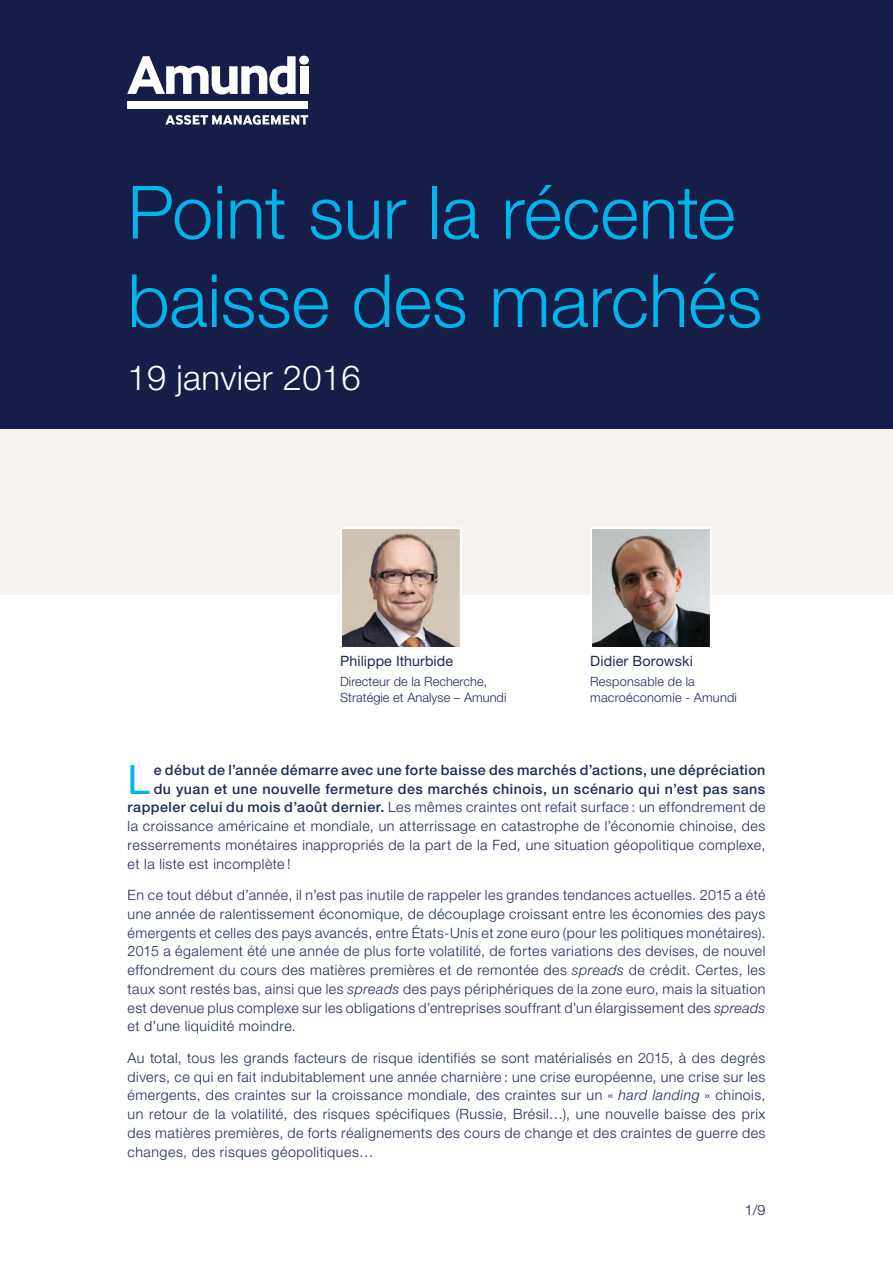
<style>
.page{position:relative;width:893px;height:1263px;background:#fff}
.page>*{position:absolute;margin:0;border:0;box-sizing:border-box;transform-origin:0 0}
.t1{font:300 73.5px/88.5px "Helvetica Neue LT Std";color:#00b5ec}
.t2{font:40.5px "Helvetica Neue LT Std";color:#00b5ec}
.t3{font:300 34.5px "Helvetica Neue LT Std";letter-spacing:.01em;color:#fff}
.t4{font:300 14.25px/18.8px "Helvetica Neue LT Std";letter-spacing:.035em;color:#1f2a5b;text-align:justify}
.t5{font:500 14.25px "Helvetica Neue LT Std";letter-spacing:.035em;color:#1f2a5b}
.t6{font:14.25px "Helvetica Neue LT Std";letter-spacing:.005em;color:#1f2a5b}
.t7{font:300 14.25px "Helvetica Neue LT Std";color:#151d48}
.t8{font:300 12.75px/15.8px "Helvetica Neue LT Std";letter-spacing:.005em;color:#1f2a5b}
.s1{font-weight:500}
.s2{font-style:italic}
</style>
<div class="page">
<div style="left:0;top:0;width:893px;height:432px;background:#151d48"></div>
<svg style="left:127px;top:56px;width:169px;height:39px"></svg>
<div style="left:299px;top:56px;width:10px;height:9px;background:#fff;border-radius:50%"></div>
<div style="left:300px;top:66px;width:8px;height:28px;background:#fff"></div>
<div style="left:128px;top:101px;width:180px;height:7px;background:#fff"></div>
<svg style="left:165px;top:115px;width:143px;height:10px"></svg>
<div style="left:0;top:429px;width:893px;height:166px;background:#f5f2f0"></div>
<img style="left:343px;top:530px;width:116px;height:116px">
<div style="left:340px;top:527px;width:122px;height:122px;border:2px solid #fff"></div>
<img style="left:593px;top:530px;width:116px;height:116px">
<div style="left:590px;top:527px;width:122px;height:122px;border:2px solid #fff"></div>
<h1 class="t1" style="left:128px;top:167px;width:636px">Point sur la récente baisse des marchés</h1>
<h3 class="t3" style="left:128px;top:356px;width:235px">19 janvier 2016</h3>
<p class="t6" style="left:340px;top:652px;width:114px">Philippe Ithurbide</p>
<p class="t8" style="left:340px;top:673px;width:168px">Directeur de la Recherche,<br>Stratégie et Analyse – Amundi</p>
<p class="t6" style="left:590px;top:652px;width:104px">Didier Borowski</p>
<p class="t8" style="left:590px;top:673px;width:148px">Responsable de la macroéconomie - Amundi</p>
<h2 class="t2" style="left:128px;top:755px;width:24px">L</h2>
<p class="t5" style="left:154px;top:761px;width:613px">e début de l’année démarre avec une forte baisse des marchés d’actions, une dépréciation</p>
<p class="t5" style="left:154px;top:780px;width:613px">du yuan et une nouvelle fermeture des marchés chinois, un scénario qui n’est pas sans</p>
<p class="t4" style="left:128px;top:798px;width:639px"><span class="s1">rappeler celui du mois d’août dernier.</span> Les mêmes craintes ont refait surface : un effondrement de</p>
<p class="t4" style="left:128px;top:816px;width:639px">la croissance américaine et mondiale, un atterrissage en catastrophe de l’économie chinoise, des</p>
<p class="t4" style="left:128px;top:835px;width:639px">resserrements monétaires inappropriés de la part de la Fed, une situation géopolitique complexe,</p>
<p class="t4" style="left:128px;top:854px;width:164px">et la liste est incomplète !</p>
<p class="t4" style="left:128px;top:885px;width:639px">En ce tout début d’année, il n’est pas inutile de rappeler les grandes tendances actuelles. 2015 a été une année de ralentissement économique, de découplage croissant entre les économies des pays émergents et celles des pays avancés, entre États-Unis et zone euro (pour les politiques monétaires).<br>2015 a également été une année de plus forte volatilité, de fortes variations des devises, de nouvel effondrement du cours des matières premières et de remontée des <span class="s2">spreads</span> de crédit. Certes, les taux sont restés bas, ainsi que les <span class="s2">spreads</span> des pays périphériques de la zone euro, mais la situation est devenue plus complexe sur les obligations d’entreprises souffrant d’un élargissement des <span class="s2">spreads </span>et d’une liquidité moindre.</p>
<p class="t4" style="left:128px;top:1048px;width:639px">Au total, tous les grands facteurs de risque identifiés se sont matérialisés en 2015, à des degrés divers, ce qui en fait indubitablement une année charnière : une crise européenne, une crise sur les émergents, des craintes sur la croissance mondiale, des craintes sur un « <span class="s2">hard landing</span> » chinois, un retour de la volatilité, des risques spécifiques (Russie, Brésil…), une nouvelle baisse des prix des matières premières, de forts réalignements des cours de change et des craintes de guerre des changes, des risques géopolitiques…</p>
<p class="t7" style="left:745px;top:1201px;width:22px">1/9</p>
</div>
